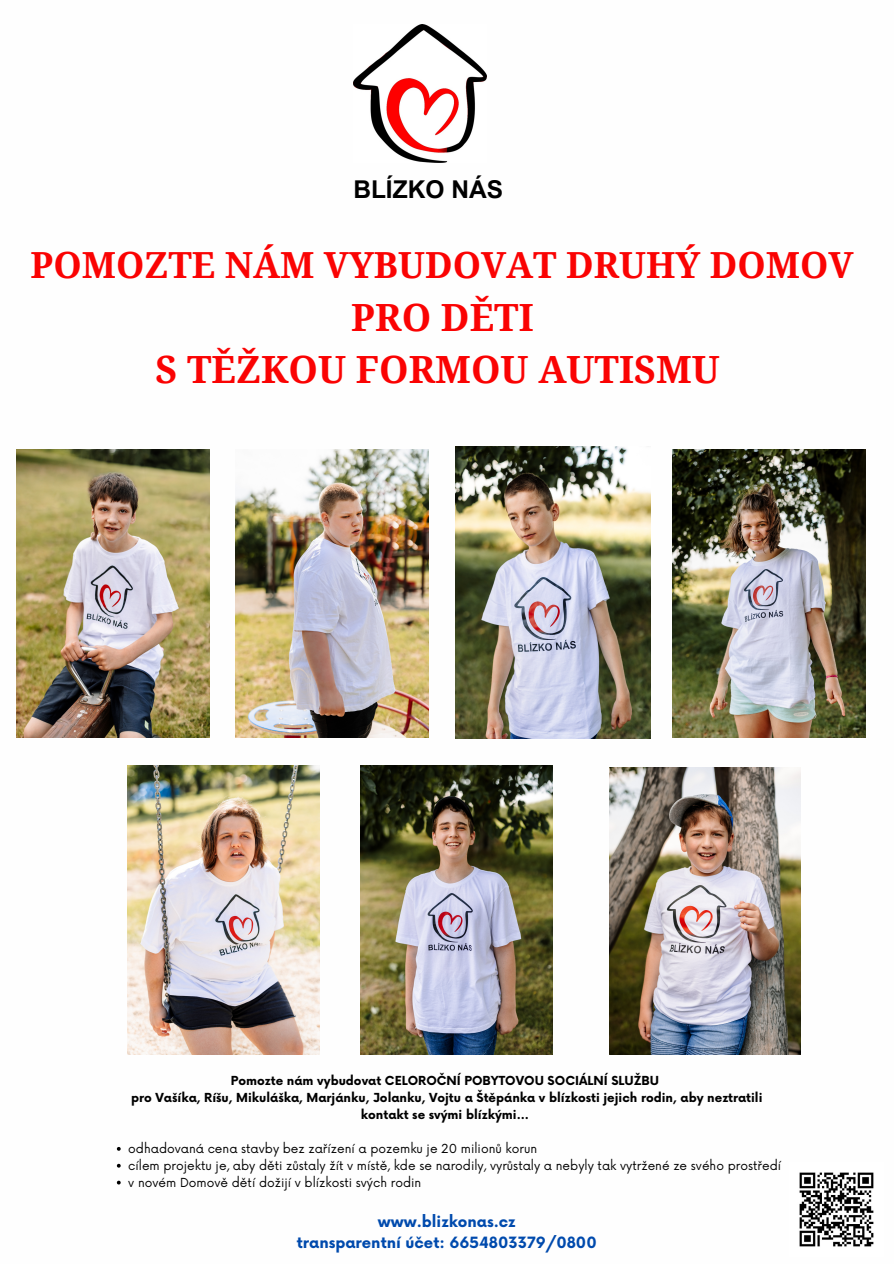
<style>
.page{position:relative;width:894px;height:1264px;background:#fff}
.page>*{position:absolute;margin:0;border:0;box-sizing:border-box;transform-origin:0 0}
.t1{font:700 37.5px/51.8px "Noto Serif";color:#fa0303;text-align:center}
.t2{font:700 36px "Noto Serif";color:#fa0303}
.t3{font:700 24.45px "Arial MT Pro";color:#000}
.t4{font:700 15.15px/21.1px "Now";color:#004aad;text-align:center}
.t5{font:12.15px "Now";color:#000}
.t6{font:700 12.15px/16.8px "Now";color:#000;text-align:center}
</style>
<div class="page">
<img style="left:353px;top:24px;width:133px;height:139px">
<img style="left:17px;top:450px;width:192px;height:288px">
<img style="left:236px;top:450px;width:192px;height:288px">
<img style="left:455px;top:446px;width:195px;height:292px">
<img style="left:672px;top:450px;width:192px;height:288px">
<img style="left:127px;top:766px;width:193px;height:288px">
<img style="left:360px;top:766px;width:192px;height:288px">
<img style="left:609px;top:767px;width:191px;height:287px">
<img style="left:799px;top:1172px;width:75px;height:75px">
<svg style="left:117px;top:1147px;width:4px;height:3px"></svg>
<svg style="left:117px;top:1163px;width:4px;height:4px"></svg>
<svg style="left:117px;top:1180px;width:4px;height:4px"></svg>
<h2 class="t3" style="left:353px;top:180px;width:151px">BLÍZKO NÁS</h2>
<h4 class="t2" style="left:30px;top:240px;width:824px">POMOZTE NÁM VYBUDOVAT DRUHÝ DOMOV</h4>
<h4 class="t1" style="left:155px;top:291px;width:566px">PRO DĚTI<br>S TĚŽKOU FORMOU AUTISMU</h4>
<p class="t6" style="left:131px;top:1073px;width:632px">Pomozte nám vybudovat CELOROČNÍ POBYTOVOU SOCIÁLNÍ SLUŽBU<br>pro Vašíka, Ríšu, Mikuláška, Marjánku, Jolanku, Vojtu a Štěpánka v blízkosti jejich rodin, aby neztratili kontakt se svými blízkými...</p>
<p class="t5" style="left:128px;top:1141px;width:410px">odhadovaná cena stavby bez zařízení a pozemku je 20 milionů korun</p>
<p class="t5" style="left:128px;top:1158px;width:654px">cílem projektu je, aby děti zůstaly žít v místě, kde se narodily, vyrůstaly a nebyly tak vytržené ze svého prostředí</p>
<h3 class="t5" style="left:128px;top:1175px;width:294px">v novém Domově dětí dožijí v blízkosti svých rodin</h3>
<p class="t4" style="left:297px;top:1211px;width:301px">www.blizkonas.cz<br>transparentní účet: 6654803379/0800</p>
</div>
